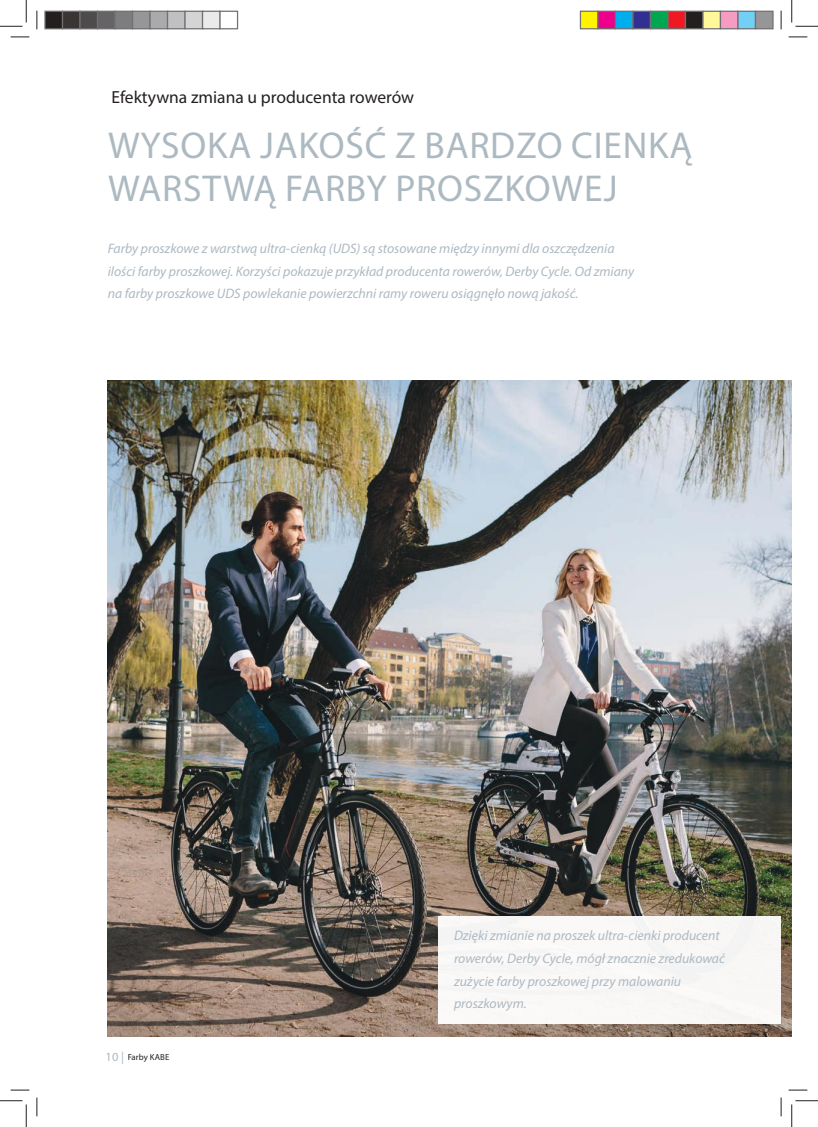
<style>
.page{position:relative;width:818px;height:1127px;background:#fff}
.page>*{position:absolute;margin:0;border:0;box-sizing:border-box;transform-origin:0 0}
.t1{font:37.5px/43.8px "Myriad Pro";letter-spacing:.02em;color:#adb9c1}
.t2{font:17.5px "Myriad Pro";color:#241f1f}
.t3{font:italic 13.75px/22.5px "Myriad Pro";color:#adb9c1}
.t4{font:8.75px "Myriad Pro";letter-spacing:.005em;color:#241f1f}
.s1{font-size:12.5px;color:#adb9c1}
</style>
<div class="page">
<img style="left:108px;top:380px;width:684px;height:656px">
<div style="left:439px;top:915px;width:342px;height:108px;background:#f9f8f7"></div>
<svg style="left:11px;top:36px;width:18px;height:2px"></svg>
<svg style="left:788px;top:36px;width:19px;height:2px"></svg>
<svg style="left:11px;top:1089px;width:18px;height:1px"></svg>
<svg style="left:788px;top:1089px;width:19px;height:1px"></svg>
<svg style="left:36px;top:11px;width:2px;height:18px"></svg>
<svg style="left:36px;top:1097px;width:2px;height:18px"></svg>
<svg style="left:780px;top:11px;width:2px;height:18px"></svg>
<svg style="left:780px;top:1097px;width:2px;height:18px"></svg>
<svg style="left:0;top:0;width:27px;height:27px"></svg>
<svg style="left:0;top:1100px;width:27px;height:26px"></svg>
<svg style="left:791px;top:0;width:27px;height:27px"></svg>
<svg style="left:791px;top:1100px;width:27px;height:26px"></svg>
<div style="left:45px;top:11px;width:18px;height:18px;background:#241f1f"></div>
<div style="left:44px;top:11px;width:19px;height:18px;border:1px solid #717072"></div>
<div style="left:63px;top:11px;width:17px;height:18px;background:#393535"></div>
<div style="left:62px;top:11px;width:19px;height:18px;border:1px solid #717072"></div>
<div style="left:80px;top:11px;width:18px;height:18px;background:#4e4b4c"></div>
<div style="left:79px;top:11px;width:19px;height:18px;border:1px solid #717072"></div>
<div style="left:98px;top:11px;width:17px;height:18px;background:#656365"></div>
<div style="left:97px;top:11px;width:19px;height:18px;border:1px solid #717072"></div>
<div style="left:115px;top:11px;width:18px;height:18px;background:#7d7c7e"></div>
<div style="left:114px;top:11px;width:19px;height:18px;border:1px solid #717072"></div>
<div style="left:133px;top:11px;width:17px;height:18px;background:#969698"></div>
<div style="left:132px;top:11px;width:19px;height:18px;border:1px solid #717072"></div>
<div style="left:150px;top:11px;width:18px;height:18px;background:#aaaaac"></div>
<div style="left:149px;top:11px;width:19px;height:18px;border:1px solid #717072"></div>
<div style="left:168px;top:11px;width:17px;height:18px;background:#c0bfc1"></div>
<div style="left:167px;top:11px;width:19px;height:18px;border:1px solid #717072"></div>
<div style="left:185px;top:11px;width:18px;height:18px;background:#d5d4d5"></div>
<div style="left:184px;top:11px;width:19px;height:18px;border:1px solid #717072"></div>
<div style="left:203px;top:11px;width:17px;height:18px;background:#ebeaea"></div>
<div style="left:202px;top:11px;width:19px;height:18px;border:1px solid #717072"></div>
<div style="left:219px;top:11px;width:19px;height:18px;border:1px solid #717072"></div>
<div style="left:580px;top:11px;width:18px;height:18px;background:#fff300"></div>
<div style="left:580px;top:11px;width:18px;height:18px;border:1px solid #717072"></div>
<div style="left:598px;top:11px;width:17px;height:18px;background:#ee008c"></div>
<div style="left:597px;top:11px;width:19px;height:18px;border:1px solid #717072"></div>
<div style="left:615px;top:11px;width:18px;height:18px;background:#00aeef"></div>
<div style="left:615px;top:11px;width:18px;height:18px;border:1px solid #717072"></div>
<div style="left:633px;top:11px;width:17px;height:18px;background:#313092"></div>
<div style="left:632px;top:11px;width:19px;height:18px;border:1px solid #717072"></div>
<div style="left:650px;top:11px;width:18px;height:18px;background:#00a650"></div>
<div style="left:650px;top:11px;width:18px;height:18px;border:1px solid #717072"></div>
<div style="left:668px;top:11px;width:17px;height:18px;background:#ef1923"></div>
<div style="left:667px;top:11px;width:19px;height:18px;border:1px solid #717072"></div>
<div style="left:685px;top:11px;width:18px;height:18px;background:#241f1f"></div>
<div style="left:685px;top:11px;width:18px;height:18px;border:1px solid #717072"></div>
<div style="left:703px;top:11px;width:17px;height:18px;background:#fff89a"></div>
<div style="left:702px;top:11px;width:19px;height:18px;border:1px solid #717072"></div>
<div style="left:720px;top:11px;width:18px;height:18px;background:#f69bc2"></div>
<div style="left:720px;top:11px;width:18px;height:18px;border:1px solid #717072"></div>
<div style="left:738px;top:11px;width:17px;height:18px;background:#72d0f6"></div>
<div style="left:737px;top:11px;width:19px;height:18px;border:1px solid #717072"></div>
<div style="left:755px;top:11px;width:18px;height:18px;background:#969698"></div>
<div style="left:755px;top:11px;width:18px;height:18px;border:1px solid #717072"></div>
<p class="t2" style="left:111px;top:86px;width:304px">Efektywna zmiana u producenta rowerów</p>
<h1 class="t1" style="left:108px;top:122px;width:586px">WYSOKA JAKOŚĆ Z BARDZO CIENKĄ<br>WARSTWĄ FARBY PROSZKOWEJ</h1>
<p class="t3" style="left:108px;top:237px;width:528px">Farby proszkowe z warstwą ultra-cienką (UDS) są stosowane między innymi dla oszczędzenia ilości farby proszkowej. Korzyści pokazuje przykład producenta rowerów, Derby Cycle. Od zmiany na farby proszkowe UDS powlekanie powierzchni ramy roweru osiągnęło nową jakość.</p>
<p class="t4" style="left:106px;top:1051px;width:65px"><span class="s1">10 |</span> Farby KABE</p>
<p class="t3" style="left:454px;top:924px;width:272px">Dzięki zmianie na proszek ultra-cienki producent rowerów, Derby Cycle, mógł znacznie zredukować zużycie farby proszkowej przy malowaniu proszkowym.</p>
</div>
